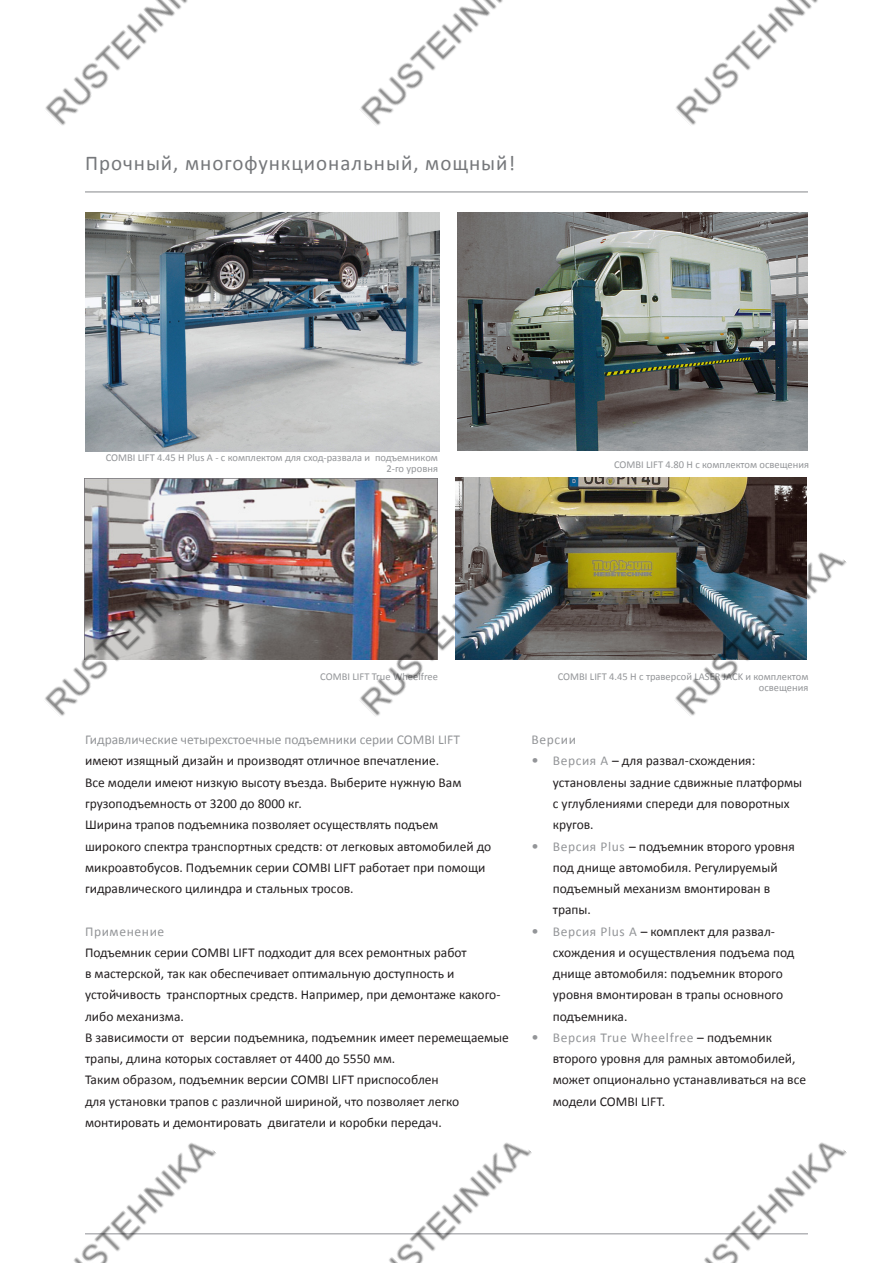
<style>
.page{position:relative;width:893px;height:1263px;background:#fff}
.page>*{position:absolute;margin:0;border:0;box-sizing:border-box;transform-origin:0 0}
.Headline{font:21px "Calibri";letter-spacing:.045em;color:#76787b}
.Bodytext{font:13.5px/21.3px "Calibri";color:#231f20}
.Auflistung{font:13.5px/21.3px "Calibri";color:#231f20}
.Bodytext-2{font:13.5px/21.3px "Calibri";color:#939598}
.Subheadline{font:13.5px "Calibri";letter-spacing:.045em;color:#939598}
.Bildunterschrift_-_r{font:10.5px/10.6px "Calibri";color:#939598;text-align:right}
.s1{color:#231f20}
.s2{font-family:"Frutiger LT";font-style:italic;color:#939598}
.s3{color:#939598}
</style>
<div class="page">
<hr style="left:85px;top:191px;width:723px;height:1px;background:#b7b8bb">
<hr style="left:85px;top:1233px;width:723px;height:1px;background:#b7b8bb">
<img style="left:457px;top:213px;width:351px;height:238px">
<img style="left:85px;top:213px;width:354px;height:238px">
<img style="left:455px;top:477px;width:351px;height:182px">
<img style="left:85px;top:478px;width:353px;height:181px">
<img style="left:45px;top:0;width:143px;height:126px">
<img style="left:360px;top:0;width:143px;height:126px">
<img style="left:676px;top:0;width:142px;height:125px">
<img style="left:45px;top:541px;width:175px;height:175px">
<img style="left:355px;top:541px;width:180px;height:175px">
<img style="left:670px;top:541px;width:177px;height:175px">
<img style="left:73px;top:1142px;width:148px;height:121px">
<img style="left:355px;top:1142px;width:181px;height:121px">
<img style="left:671px;top:1142px;width:176px;height:121px">
<p class="Headline" style="left:85px;top:150px;width:432px">Прочный, многофункциональный, мощный!</p>
<p class="Bildunterschrift_-_r" style="left:106px;top:453px;width:334px">COMBI LIFT 4.45 H Plus A - с комплектом для сход-развала и подъемником<br>2-го уровня</p>
<p class="Bildunterschrift_-_r" style="left:614px;top:459px;width:196px">COMBI LIFT 4.80 H с комплектом освещения</p>
<p class="Bildunterschrift_-_r" style="left:320px;top:672px;width:119px">COMBI LIFT True Wheelfree</p>
<p class="Bildunterschrift_-_r" style="left:558px;top:672px;width:252px">COMBI LIFT 4.45 H с траверсой LASER JACK и комплектом освещения</p>
<p class="Bodytext-2" style="left:85px;top:729px;width:376px">Гидравлические четырехстоечные подъемники серии COMBI LIFT <span class="s1">имеют изящный дизайн и производят отличное впечатление.</span></p>
<p class="Bodytext" style="left:85px;top:772px;width:378px">Все модели имеют низкую высоту въезда. Выберите нужную Вам грузоподъемность от 3200 до 8000 кг.</p>
<p class="Bodytext" style="left:85px;top:814px;width:408px">Ширина трапов подъемника позволяет осуществлять подъем широкого спектра транспортных средств: от легковых автомобилей до микроавтобусов. Подъемник серии COMBI LIFT работает при помощи гидравлического цилиндра и стальных тросов.</p>
<p class="Subheadline" style="left:85px;top:922px;width:81px">Применение</p>
<p class="Bodytext" style="left:85px;top:942px;width:417px">Подъемник серии COMBI LIFT подходит для всех ремонтных работ<br>в мастерской, так как обеспечивает оптимальную доступность и устойчивость транспортных средств. Например, при демонтаже какого&shy;либо механизма.</p>
<p class="Bodytext" style="left:85px;top:1027px;width:425px">В зависимости от версии подъемника, подъемник имеет перемещаемые трапы, длина которых составляет от 4400 до 5550 мм.</p>
<p class="Bodytext" style="left:85px;top:1069px;width:376px">Таким образом, подъемник версии COMBI LIFT приспособлен для установки трапов с различной шириной, что позволяет легко монтировать и демонтировать двигатели и коробки передач.</p>
<p class="Subheadline" style="left:531px;top:731px;width:46px">Версии</p>
<p class="Auflistung" style="left:553px;top:750px;width:251px;text-indent:-21px"><span class="s2">•</span> <span class="s3">Версия A</span> – для развал-схождения: установлены задние сдвижные платформы с углублениями спереди для поворотных кругов.</p>
<p class="Auflistung" style="left:553px;top:835px;width:244px;text-indent:-21px"><span class="s2">•</span> <span class="s3">Версия Plus</span> – подъемник второго уровня под днище автомобиля. Регулируемый подъемный механизм вмонтирован в трапы.</p>
<p class="Auflistung" style="left:553px;top:920px;width:243px;text-indent:-21px"><span class="s2">•</span> <span class="s3">Версия Plus A</span> – комплект для развал&shy;схождения и осуществления подъема под днище автомобиля: подъемник второго уровня вмонтирован в трапы основного подъемника.</p>
<p class="Auflistung" style="left:553px;top:1027px;width:255px;text-indent:-21px"><span class="s2">•</span> <span class="s3">Версия True Wheelfree</span> – подъемник второго уровня для рамных автомобилей, может опционально устанавливаться на все модели COMBI LIFT.</p>
</div>
